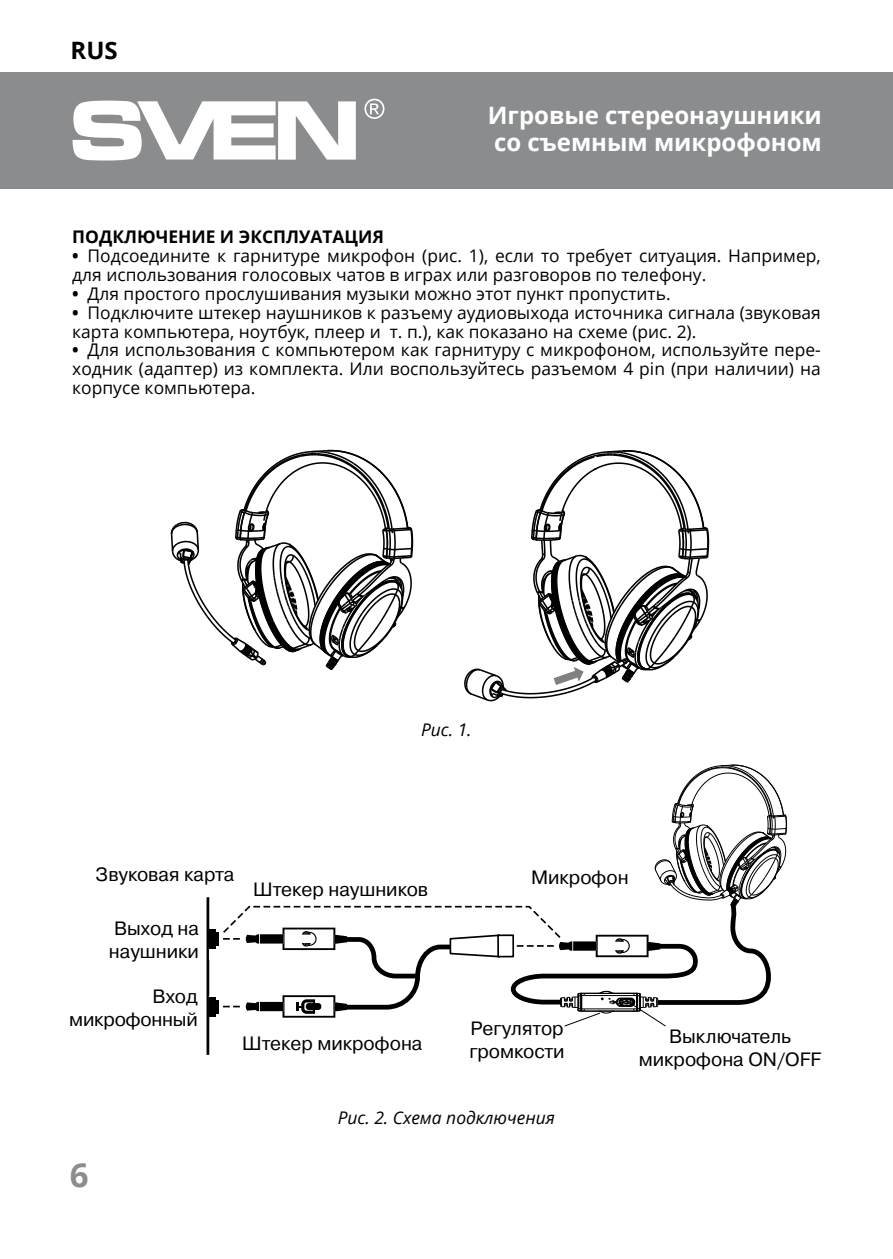
<style>
.page{position:relative;width:893px;height:1259px;background:#fff}
.page>*{position:absolute;margin:0;border:0;box-sizing:border-box;transform-origin:0 0}
.t1{font:700 33px "Open Sans";color:#8a8c8e}
.t2{font:700 24px/27px "Open Sans";color:#fff}
.t3{font:700 24px "Open Sans";color:#000}
.t4{font:19.2px/23.1px "Pragmatica";color:#000}
.t5{font:17.4px/18.9px "Open Sans";color:#000}
.t6{font:italic 17.4px "Open Sans";color:#000}
.t7{font:700 17.4px "Open Sans";color:#000}
.s1{font-weight:700}
</style>
<div class="page">
<div style="left:0;top:72px;width:893px;height:117px;background:#8a8c8e"></div>
<svg style="left:73px;top:101px;width:283px;height:59px"></svg>
<svg style="left:364px;top:99px;width:20px;height:20px"></svg>
<svg style="left:170px;top:449px;width:244px;height:221px"></svg>
<svg style="left:464px;top:450px;width:246px;height:252px"></svg>
<svg style="left:207px;top:897px;width:2px;height:158px"></svg>
<hr style="left:215px;top:932px;width:4px;height:13px;background:#000">
<div style="left:209px;top:929px;width:6px;height:19px;background:#000"></div>
<hr style="left:215px;top:1000px;width:4px;height:14px;background:#000">
<div style="left:209px;top:997px;width:6px;height:20px;background:#000"></div>
<svg style="left:223px;top:764px;width:564px;height:263px"></svg>
<h2 class="t3" style="left:71px;top:34px;width:49px">RUS</h2>
<h2 class="t2" style="left:488px;top:101px;width:336px">Игровые стереонаушники со съемным микрофоном</h2>
<p class="t7" style="left:72px;top:224px;width:313px">ПОДКЛЮЧЕНИЕ И ЭКСПЛУАТАЦИЯ</p>
<p class="t5" style="left:72px;top:246px;width:750px"><span class="s1">•</span> Подсоедините к гарнитуре микрофон (рис. 1), если то требует ситуация. Например, для использования голосовых чатов в играх или разговоров по телефону.</p>
<p class="t5" style="left:72px;top:283px;width:600px"><span class="s1">•</span> Для простого прослушивания музыки можно этот пункт пропустить.</p>
<p class="t5" style="left:72px;top:302px;width:750px"><span class="s1">•</span> Подключите штекер наушников к разъему аудиовыхода источника сигнала (звуковая карта компьютера, ноутбук, плеер и т. п.), как показано на схеме (рис. 2).</p>
<p class="t5" style="left:72px;top:340px;width:750px;text-align:justify"><span class="s1">•</span> Для использования с компьютером как гарнитуру с микрофоном, используйте пере&shy;ходник (адаптер) из комплекта. Или воспользуйтесь разъемом 4 pin (при наличии) на корпусе компьютера.</p>
<p class="t6" style="left:421px;top:718px;width:52px">Рис. 1.</p>
<p class="t4" style="left:96px;top:863px;width:140px">Звуковая карта</p>
<p class="t4" style="left:109px;top:917px;width:92px">Выход на наушники</p>
<p class="t4" style="left:69px;top:985px;width:130px;text-align:right">Вход микрофонный</p>
<p class="t4" style="left:253px;top:878px;width:177px">Штекер наушников</p>
<p class="t4" style="left:242px;top:1032px;width:182px">Штекер микрофона</p>
<p class="t4" style="left:531px;top:866px;width:99px">Микрофон</p>
<p class="t4" style="left:470px;top:1017px;width:97px">Регулятор громкости</p>
<p class="t4" style="left:639px;top:1025px;width:184px;text-align:center">Выключатель микрофона ON/OFF</p>
<h1 class="t1" style="left:70px;top:1151px;width:20px">6</h1>
<p class="t6" style="left:338px;top:1105px;width:219px">Рис. 2. Схема подключения</p>
</div>
